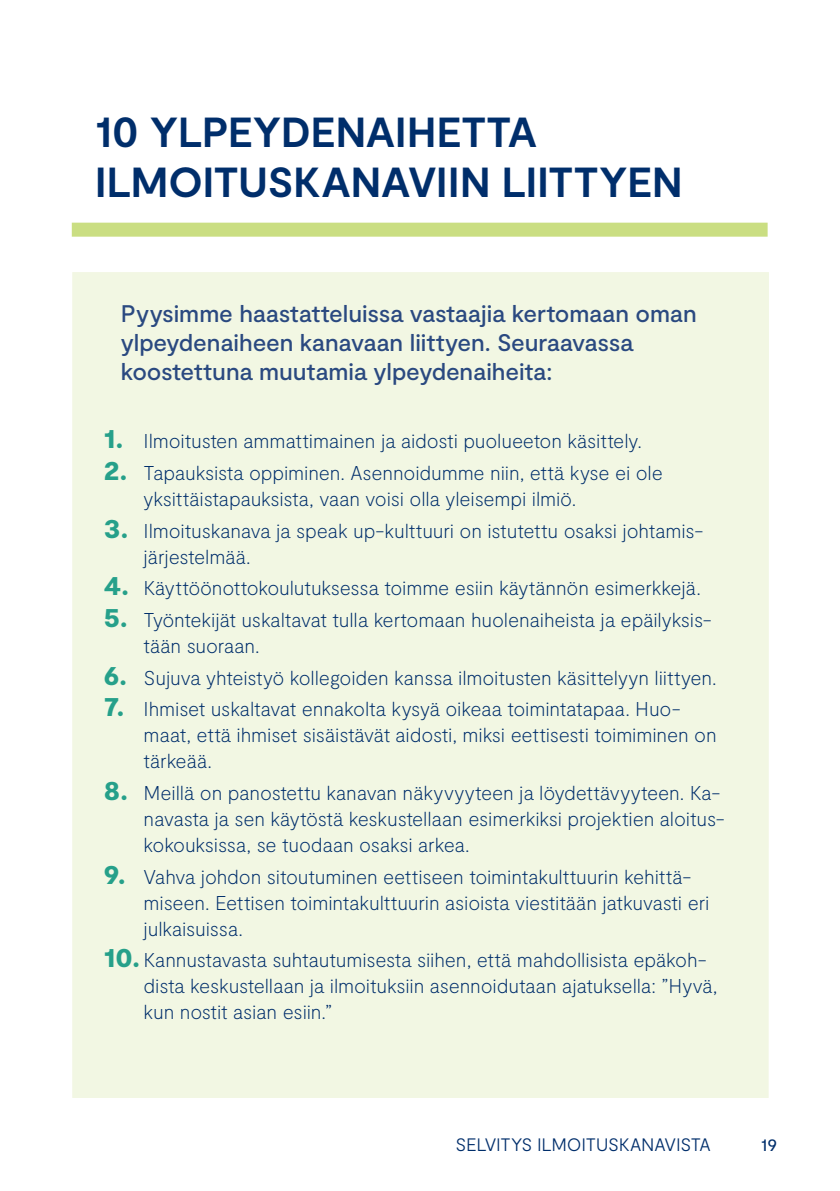
<style>
.page{position:relative;width:840px;height:1191px;background:#fff}
.page>*{position:absolute;margin:0;border:0;box-sizing:border-box;transform-origin:0 0}
.Otsikko{font:700 42px/50px "Moderat";color:#002e6b}
.Laatikko-otsikko{font:500 24px/28.8px "Moderat";letter-spacing:-.005em;color:#2a4980}
.t1{font:100 20px/26px "Moderat";letter-spacing:-.01em;color:#002e6b}
.t2{font:300 18px "Moderat";letter-spacing:-.015em;color:#002e6b}
.t3{font:18px "Moderat";color:#002e6b}
.s1{font-weight:900;font-size:28px;color:#26a08a}
</style>
<div class="page">
<div style="left:72px;top:272px;width:696px;height:826px;background:#f2f7e3"></div>
<div style="left:72px;top:223px;width:695px;height:14px;background:#cade82"></div>
<p class="Otsikko" style="left:95px;top:109px;width:589px">10 YLPEYDENAIHETTA<br>ILMOITUSKANAVIIN LIITTYEN</p>
<p class="Laatikko-otsikko" style="left:121px;top:300px;width:577px">Pyysimme haastatteluissa vastaajia kertomaan oman ylpeydenaiheen kanavaan liittyen. Seuraavassa koostettuna muutamia ylpeydenaiheita:</p>
<p class="t1" style="left:104px;top:428px;width:539px"><span class="s1">1.</span> Ilmoitusten ammattimainen ja aidosti puolueeton käsittely.</p>
<p class="t1" style="left:143px;top:460px;width:520px;text-indent:-40px"><span class="s1">2.</span> Tapauksista oppiminen. Asennoidumme niin, että kyse ei ole yksittäistapauksista, vaan voisi olla yleisempi ilmiö.</p>
<p class="t1" style="left:143px;top:518px;width:561px;text-indent:-40px"><span class="s1">3.</span> Ilmoituskanava ja speak up-kulttuuri on istutettu osaksi johtamis&shy;järjestelmää.</p>
<p class="t1" style="left:104px;top:575px;width:598px"><span class="s1">4.</span> Käyttöönottokoulutuksessa toimme esiin käytännön esimerkkejä.</p>
<p class="t1" style="left:143px;top:607px;width:569px;text-indent:-40px"><span class="s1">5.</span> Työntekijät uskaltavat tulla kertomaan huolenaiheista ja epäilyksis&shy;tään suoraan.</p>
<p class="t1" style="left:104px;top:665px;width:614px"><span class="s1">6.</span> Sujuva yhteistyö kollegoiden kanssa ilmoitusten käsittelyyn liittyen.</p>
<p class="t1" style="left:143px;top:696px;width:574px;text-indent:-40px"><span class="s1">7.</span> Ihmiset uskaltavat ennakolta kysyä oikeaa toimintatapaa. Huo&shy;maat, että ihmiset sisäistävät aidosti, miksi eettisesti toimiminen on tärkeää.</p>
<p class="t1" style="left:143px;top:780px;width:582px;text-indent:-40px"><span class="s1">8.</span> Meillä on panostettu kanavan näkyvyyteen ja löydettävyyteen. Ka&shy;navasta ja sen käytöstä keskustellaan esimerkiksi projektien aloitus&shy;kokouksissa, se tuodaan osaksi arkea.</p>
<p class="t1" style="left:143px;top:864px;width:567px;text-indent:-40px"><span class="s1">9.</span> Vahva johdon sitoutuminen eettiseen toimintakulttuurin kehittä&shy;miseen. Eettisen toimintakulttuurin asioista viestitään jatkuvasti eri julkaisuissa.</p>
<p class="t1" style="left:143px;top:947px;width:575px;text-indent:-40px"><span class="s1">10.</span> Kannustavasta suhtautumisesta siihen, että mahdollisista epäkoh&shy;dista keskustellaan ja ilmoituksiin asennoidutaan ajatuksella: ”Hyvä, kun nostit asian esiin.”</p>
<p class="t2" style="left:455px;top:1134px;width:256px">SELVITYS ILMOITUSKANAVISTA</p>
<p class="t3" style="left:760px;top:1134px;width:18px">19</p>
</div>
